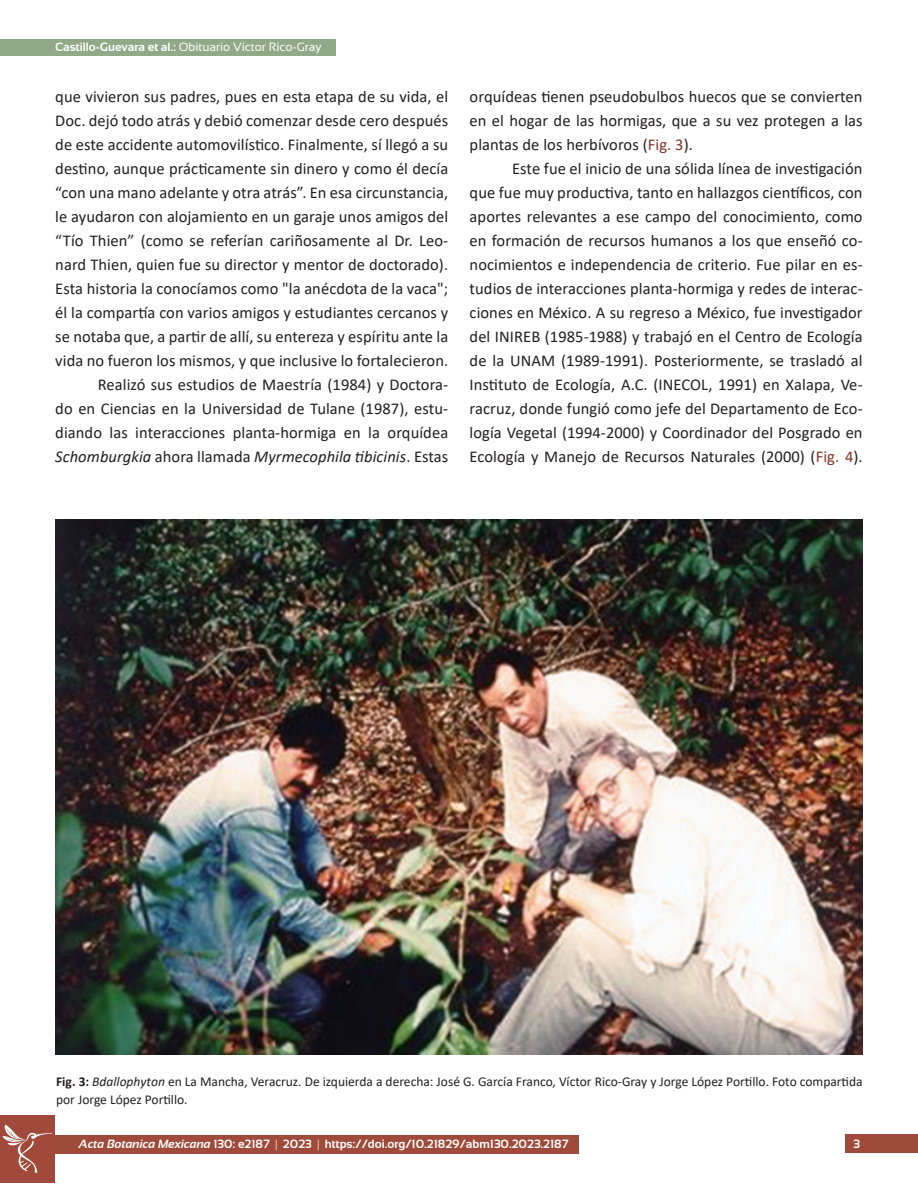
<style>
.page{position:relative;width:918px;height:1188px;background:#fff}
.page>*{position:absolute;margin:0;border:0;box-sizing:border-box;transform-origin:0 0}
.textobase{font:16.5px/24px "Calibri";letter-spacing:.005em;color:#231f20;text-align:justify}
.piefigura{font:13.5px/18px "Calibri";color:#231f20}
.t1{font:700 12px "Sansation";color:#fff}
.t2{font:12px "Sansation";color:#fff}
.t3{font:italic 700 12px "Sansation";color:#fff}
.s1{font-weight:700}
.s2{font-style:italic}
.s3{color:#853427}
.s4{font-weight:300}
</style>
<div class="page">
<div style="left:846px;top:1134px;width:72px;height:19px;background:#a04a3a"></div>
<div style="left:0;top:39px;width:336px;height:16px;background:#91a987"></div>
<div style="left:0;top:1135px;width:578px;height:19px;background:#a04a3a"></div>
<div style="left:0;top:1115px;width:55px;height:67px;background:#a14a3b"></div>
<svg style="left:3px;top:1125px;width:50px;height:48px"></svg>
<img style="left:55px;top:519px;width:808px;height:536px">
<p class="t2" style="left:55px;top:40px;width:268px"><span class="s1">Castillo-Guevara et al.:</span> Obituario Víctor Rico-Gray</p>
<p class="textobase" style="left:55px;top:84px;width:395px">que vivieron sus padres, pues en esta etapa de su vida, el Doc. dejó todo atrás y debió comenzar desde cero después de este accidente automovilístico. Finalmente, sí llegó a su destino, aunque prácticamente sin dinero y como él decía “con una mano adelante y otra atrás”. En esa circunstancia, le ayudaron con alojamiento en un garaje unos amigos del “Tío Thien” (como se referían cariñosamente al Dr. Leo&shy;nard Thien, quien fue su director y mentor de doctorado).<br>Esta historia la conocíamos como "la anécdota de la vaca"; él la compartía con varios amigos y estudiantes cercanos y se notaba que, a partir de allí, su entereza y espíritu ante la vida no fueron los mismos, y que inclusive lo fortalecieron.</p>
<p class="textobase" style="left:55px;top:372px;width:395px;text-indent:43px">Realizó sus estudios de Maestría (1984) y Doctora&shy;do en Ciencias en la Universidad de Tulane (1987), estu&shy;diando las interacciones planta-hormiga en la orquídea <span class="s2">Schomburgkia</span> ahora llamada <span class="s2">Myrmecophila tibicinis</span>. Estas</p>
<p class="textobase" style="left:470px;top:84px;width:395px">orquídeas tienen pseudobulbos huecos que se convierten en el hogar de las hormigas, que a su vez protegen a las plantas de los herbívoros (<span class="s3">Fig. 3</span>).</p>
<p class="textobase" style="left:470px;top:156px;width:395px;text-indent:43px">Este fue el inicio de una sólida línea de investigación que fue muy productiva, tanto en hallazgos científicos, con aportes relevantes a ese campo del conocimiento, como en formación de recursos humanos a los que enseñó co&shy;nocimientos e independencia de criterio. Fue pilar en es&shy;tudios de interacciones planta-hormiga y redes de interac&shy;ciones en México. A su regreso a México, fue investigador del INIREB (1985-1988) y trabajó en el Centro de Ecología de la UNAM (1989-1991). Posteriormente, se trasladó al Instituto de Ecología, A.C. (INECOL, 1991) en Xalapa, Ve&shy;racruz, donde fungió como jefe del Departamento de Eco&shy;logía Vegetal (1994-2000) y Coordinador del Posgrado en Ecología y Manejo de Recursos Naturales (2000) (<span class="s3">Fig. 4</span>).</p>
<p class="piefigura" style="left:56px;top:1072px;width:808px"><span class="s1">Fig. 3:</span> <span class="s2">Bdallophyton</span> en La Mancha, Veracruz. De izquierda a derecha: José G. García Franco, Víctor Rico-Gray y Jorge López Portillo. Foto compartida por Jorge López Portillo.</p>
<p class="t1" style="left:193px;top:1134px;width:351px">128: e1924 <span class="s4">|</span> 2021 <span class="s4">|</span> https://doi.org/10.21829/abm128.2021.1924</p>
<p class="t1" style="left:58px;top:1138px;width:484px"><sup>Acta</sup> <sup>Botanica</sup> <sup>Mexicana</sup> 128: e1829 <span class="s4">|</span> 2021 <span class="s4">|</span> https://doi.org/10.21829/abm128.2021.18 9</p>
<p class="t1" style="left:79px;top:1138px;width:491px"><span class="s2">Acta Botanica Mexicana</span> 130: e2187 <span class="s4">|</span> 2023 <span class="s4">|</span> https://doi.org/10.21829/abm130.2023.2187</p>
<p class="t3" style="left:56px;top:1138px;width:134px">Acta Botanic Mexicana</p>
<p class="t1" style="left:853px;top:1137px;width:8px">3</p>
</div>
